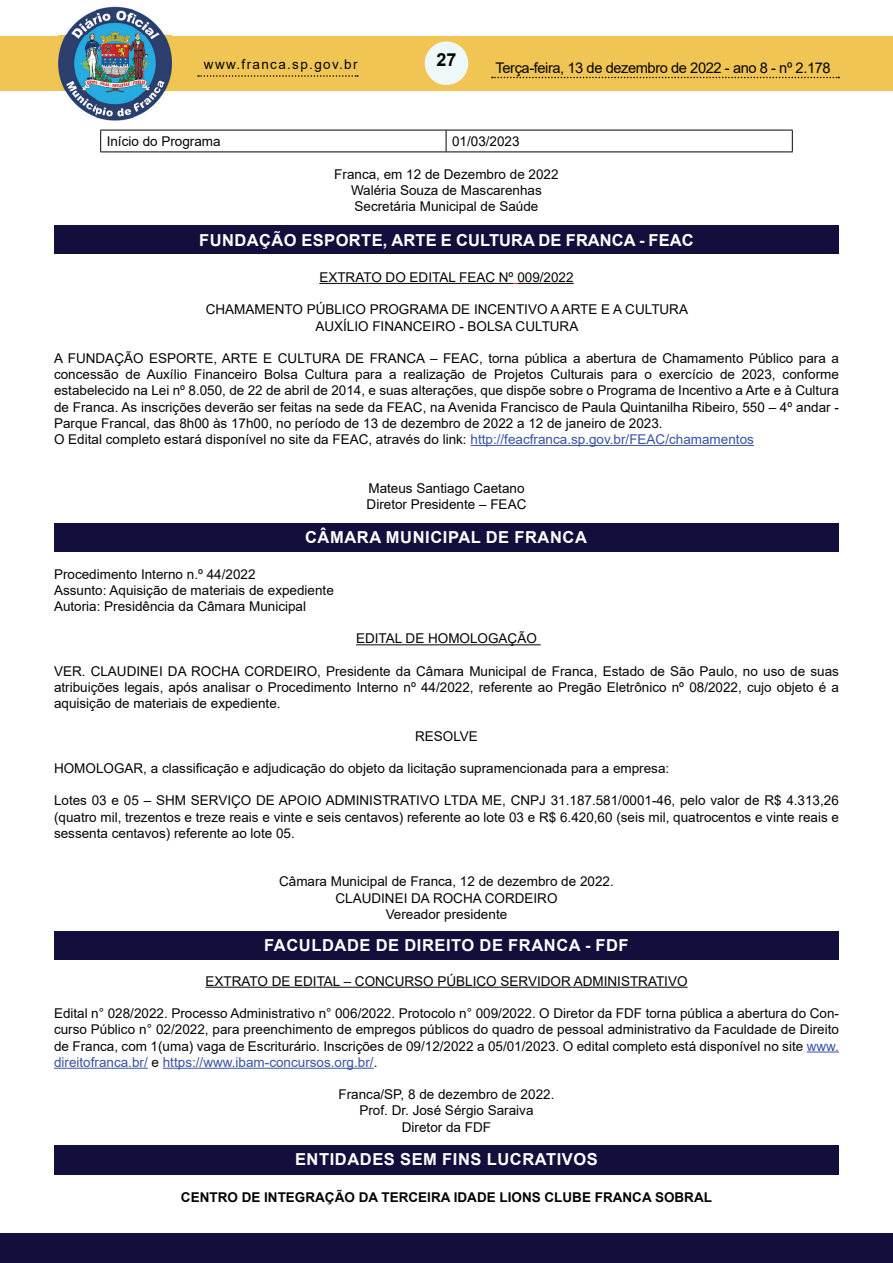
<style>
.page{position:relative;width:893px;height:1263px;background:#fff}
.page>*{position:absolute;margin:0;border:0;box-sizing:border-box;transform-origin:0 0}
.t1{font:700 18px "Arial";color:#040503}
.t2{font:700 16.5px "Arial";letter-spacing:.035em;color:#fff}
.t3{font:700 16.5px "Arial";letter-spacing:.005em;color:#fff}
.t4{font:14.7px "Arial";letter-spacing:-.03em;color:#040503}
.t5{font:13.5px/16.2px "Arial";color:#040503;text-align:center}
.t6{font:700 13.5px "Arial";color:#040503}
.t7{font:13.5px "Arial";letter-spacing:.1em;color:#040503}
.s1{color:#3853a3}
</style>
<div class="page">
<div style="left:0;top:1233px;width:893px;height:30px;background:#120f3d"></div>
<div style="left:0;top:36px;width:893px;height:55px;background:#f0c553"></div>
<img style="left:59px;top:6px;width:113px;height:115px">
<svg style="left:492px;top:77px;width:347px;height:1px"></svg>
<svg style="left:198px;top:75px;width:160px;height:2px"></svg>
<div style="left:425px;top:41px;width:43px;height:44px;background:#eef8f9;border-radius:50%"></div>
<hr style="left:100px;top:130px;width:346px;height:1px;background:#040503">
<hr style="left:446px;top:130px;width:347px;height:1px;background:#040503">
<hr style="left:100px;top:152px;width:346px;height:1px;background:#040503">
<hr style="left:446px;top:152px;width:347px;height:1px;background:#040503">
<svg style="left:100px;top:130px;width:1px;height:22px"></svg>
<svg style="left:446px;top:130px;width:1px;height:22px"></svg>
<svg style="left:792px;top:130px;width:1px;height:22px"></svg>
<div style="left:54px;top:931px;width:785px;height:29px;background:#120f3d"></div>
<div style="left:54px;top:523px;width:785px;height:29px;background:#120f3d"></div>
<div style="left:54px;top:225px;width:785px;height:29px;background:#120f3d"></div>
<div style="left:54px;top:1145px;width:785px;height:30px;background:#120f3d"></div>
<hr style="left:319px;top:283px;width:195px;height:1px;background:#040503">
<hr style="left:517px;top:283px;width:57px;height:1px;background:#040503">
<hr style="left:470px;top:445px;width:284px;height:1px;background:#3853a3">
<hr style="left:356px;top:644px;width:185px;height:1px;background:#040503">
<hr style="left:205px;top:987px;width:482px;height:1px;background:#040503">
<hr style="left:807px;top:1051px;width:32px;height:1px;background:#3853a3">
<hr style="left:54px;top:1068px;width:94px;height:1px;background:#3853a3">
<hr style="left:163px;top:1068px;width:211px;height:1px;background:#3853a3">
<h1 class="t1" style="left:436px;top:47px;width:22px">27</h1>
<p class="t7" style="left:204px;top:55px;width:155px">www.franca.sp.gov.br</p>
<p class="t4" style="left:496px;top:58px;width:336px">Terça-feira, 13 de dezembro de 2022 - ano 8 - nº 2.178</p>
<p class="t5" style="left:107px;top:133px;width:116px">Início do Programa</p>
<p class="t5" style="left:452px;top:133px;width:69px">01/03/2023</p>
<p class="t5" style="left:334px;top:166px;width:226px">Franca, em 12 de Dezembro de 2022<br>Waléria Souza de Mascarenhas<br>Secretária Municipal de Saúde</p>
<p class="t3" style="left:199px;top:228px;width:496px">FUNDAÇÃO ESPORTE, ARTE E CULTURA DE FRANCA - FEAC</p>
<p class="t5" style="left:319px;top:269px;width:256px">EXTRATO DO EDITAL FEAC Nº 009/2022</p>
<p class="t5" style="left:206px;top:301px;width:484px">CHAMAMENTO PÚBLICO PROGRAMA DE INCENTIVO A ARTE E A CULTURA<br>AUXÍLIO FINANCEIRO - BOLSA CULTURA</p>
<p class="t5" style="left:54px;top:350px;width:786px;text-align:left">A FUNDAÇÃO ESPORTE, ARTE E CULTURA DE FRANCA – FEAC, torna pública a abertura de Chamamento Público para a concessão de Auxílio Financeiro Bolsa Cultura para a realização de Projetos Culturais para o exercício de 2023, conforme estabelecido na Lei nº 8.050, de 22 de abril de 2014, e suas alterações, que dispõe sobre o Programa de Incentivo a Arte e à Cultura de Franca. As inscrições deverão ser feitas na sede da FEAC, na Avenida Francisco de Paula Quintanilha Ribeiro, 550 – 4º andar - Parque Francal, das 8h00 às 17h00, no período de 13 de dezembro de 2022 a 12 de janeiro de 2023.<br>O Edital completo estará disponível no site da FEAC, através do link: <span class="s1">http://feacfranca.sp.gov.br/FEAC/chamamentos</span></p>
<p class="t5" style="left:367px;top:480px;width:161px;text-align:left">Mateus Santiago Caetano<br>Diretor Presidente – FEAC</p>
<p class="t2" style="left:305px;top:526px;width:283px">CÂMARA MUNICIPAL DE FRANCA</p>
<p class="t5" style="left:54px;top:566px;width:281px;text-align:left">Procedimento Interno n.º 44/2022<br>Assunto: Aquisição de materiais de expediente<br>Autoria: Presidência da Câmara Municipal</p>
<p class="t5" style="left:356px;top:630px;width:182px">EDITAL DE HOMOLOGAÇÃO</p>
<p class="t5" style="left:54px;top:663px;width:786px;text-align:justify">VER. CLAUDINEI DA ROCHA CORDEIRO, Presidente da Câmara Municipal de Franca, Estado de São Paulo, no uso de suas atribuições legais, após analisar o Procedimento Interno nº 44/2022, referente ao Pregão Eletrônico nº 08/2022, cujo objeto é a aquisição de materiais de expediente.</p>
<p class="t5" style="left:415px;top:728px;width:64px">RESOLVE</p>
<p class="t5" style="left:54px;top:760px;width:617px">HOMOLOGAR, a classificação e adjudicação do objeto da licitação supramencionada para a empresa:</p>
<p class="t5" style="left:54px;top:792px;width:786px;text-align:justify">Lotes 03 e 05 – SHM SERVIÇO DE APOIO ADMINISTRATIVO LTDA ME, CNPJ 31.187.581/0001-46, pelo valor de R$ 4.313,26 (quatro mil, trezentos e treze reais e vinte e seis centavos) referente ao lote 03 e R$ 6.420,60 (seis mil, quatrocentos e vinte reais e sessenta centavos) referente ao lote 05.</p>
<p class="t5" style="left:279px;top:873px;width:336px">Câmara Municipal de Franca, 12 de dezembro de 2022.<br>CLAUDINEI DA ROCHA CORDEIRO<br>Vereador presidente</p>
<p class="t2" style="left:264px;top:934px;width:366px">FACULDADE DE DIREITO DE FRANCA - FDF</p>
<p class="t5" style="left:205px;top:973px;width:484px">EXTRATO DE EDITAL – CONCURSO PÚBLICO SERVIDOR ADMINISTRATIVO</p>
<p class="t5" style="left:54px;top:1005px;width:786px;text-align:justify">Edital n° 028/2022. Processo Administrativo n° 006/2022. Protocolo n° 009/2022. O Diretor da FDF torna pública a abertura do Con&shy;curso Público n° 02/2022, para preenchimento de empregos públicos do quadro de pessoal administrativo da Faculdade de Direito de Franca, com 1(uma) vaga de Escriturário. Inscrições de 09/12/2022 a 05/01/2023. O edital completo está disponível no site <span class="s1">www. direitofranca.br/</span> e <span class="s1">https://www.ibam-concursos.org.br/</span>.</p>
<p class="t5" style="left:339px;top:1086px;width:217px">Franca/SP, 8 de dezembro de 2022.<br>Prof. Dr. José Sérgio Saraiva<br>Diretor da FDF</p>
<p class="t2" style="left:295px;top:1148px;width:304px">ENTIDADES SEM FINS LUCRATIVOS</p>
<p class="t6" style="left:181px;top:1187px;width:533px">CENTRO DE INTEGRAÇÃO DA TERCEIRA IDADE LIONS CLUBE FRANCA SOBRAL</p>
</div>
